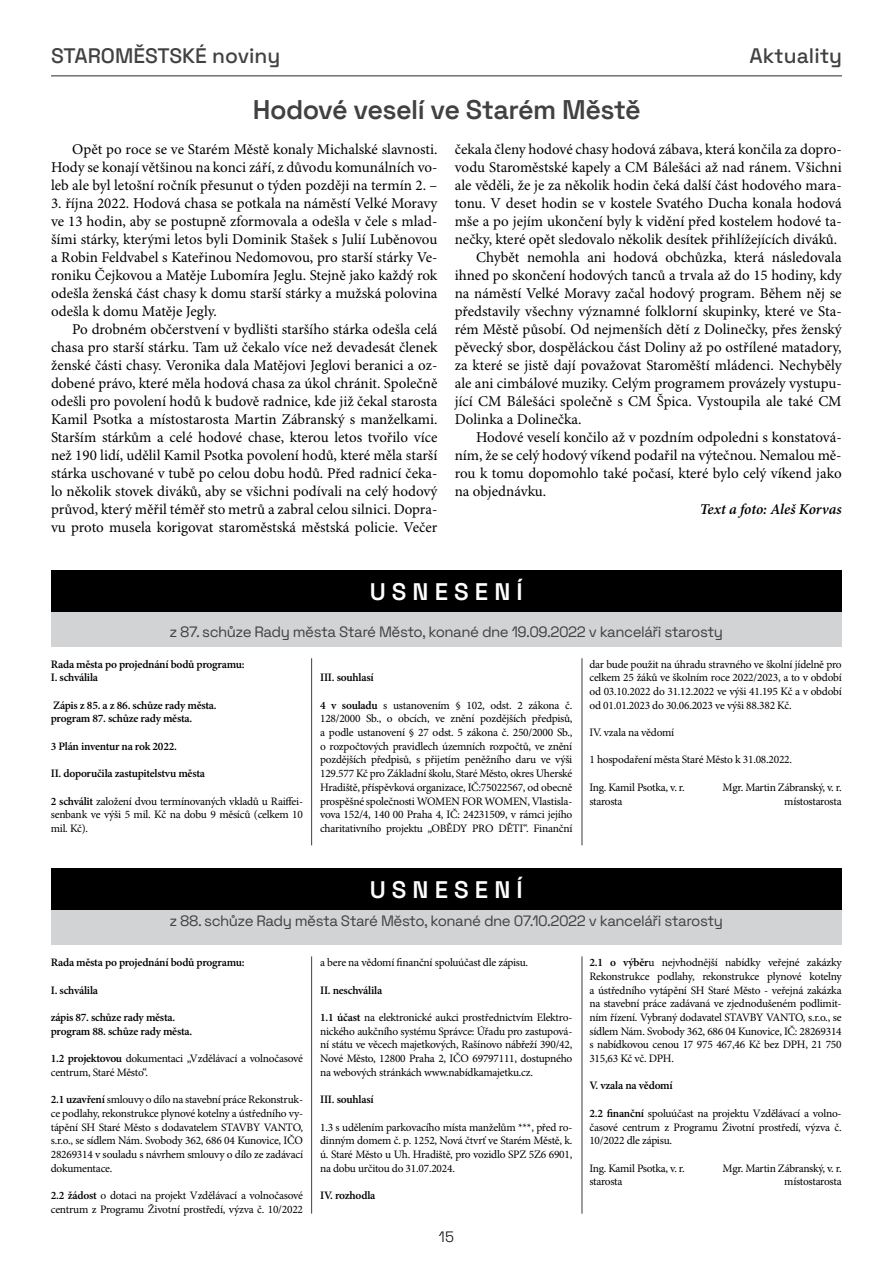
<style>
.page{position:relative;width:893px;height:1263px;background:#fff}
.page>*{position:absolute;margin:0;border:0;box-sizing:border-box;transform-origin:0 0}
.t1{font:700 condensed 36px "Minion Pro";letter-spacing:.195em;color:#fff}
.t2{font:600 27px "Space Grotesk";letter-spacing:-.02em;color:#414042}
.t3{font:600 24px "Space Grotesk";letter-spacing:.255em;color:#fff}
.t4{font:500 21px "Space Grotesk";color:#414042}
.t5{font:15px/18px "Minion Pro";color:#000;text-align:justify}
.t6{font:15px "Space Grotesk";letter-spacing:-.03em;color:#414042}
.t7{font:italic 600 15px "Minion Pro";color:#000}
.t8{font:300 15px "Space Grotesk";color:#000}
.t9{font:11.4px/13.6px "Minion Pro";letter-spacing:-.02em;color:#000;text-align:justify}
.t10{font:600 11.4px/13.6px "Minion Pro";letter-spacing:-.02em;color:#000}
.s1{font-weight:600}
</style>
<div class="page">
<hr style="left:51px;top:75px;width:791px;height:1px;background:#414042">
<div style="left:51px;top:612px;width:791px;height:35px;background:#d1d3d4"></div>
<div style="left:51px;top:910px;width:791px;height:35px;background:#d1d3d4"></div>
<hr style="left:311px;top:658px;width:1px;height:187px;background:#58595b">
<hr style="left:311px;top:956px;width:1px;height:257px;background:#58595b">
<hr style="left:582px;top:658px;width:1px;height:187px;background:#58595b">
<hr style="left:582px;top:956px;width:1px;height:257px;background:#58595b">
<div style="left:51px;top:570px;width:791px;height:41px;background:#000"></div>
<div style="left:51px;top:868px;width:791px;height:42px;background:#000"></div>
<h3 class="t4" style="left:51px;top:40px;width:230px">STAROMĚSTSKÉ noviny</h3>
<h2 class="t2" style="left:253px;top:90px;width:389px">Hodové veselí ve Starém Městě</h2>
<h3 class="t4" style="left:749px;top:40px;width:94px">Aktuality</h3>
<h3 class="t5" style="left:51px;top:141px;width:388px;text-indent:21px">Opět po roce se ve Starém Městě konaly Michalské slavnosti.<br>Hody se konají většinou na konci září, z důvodu komunálních vo&shy;leb ale byl letošní ročník přesunut o týden později na termín 2. –</h3>
<p class="t5" style="left:51px;top:195px;width:388px">3. října 2022. Hodová chasa se potkala na náměstí Velké Moravy ve 13 hodin, aby se postupně zformovala a odešla v čele s mlad&shy;šími stárky, kterými letos byli Dominik Stašek s Julií Luběnovou a Robin Feldvabel s Kateřinou Nedomovou, pro starší stárky Ve&shy;roniku Čejkovou a Matěje Lubomíra Jeglu. Stejně jako každý rok odešla ženská část chasy k domu starší stárky a mužská polovina odešla k domu Matěje Jegly.</p>
<p class="t5" style="left:51px;top:321px;width:388px;text-indent:21px">Po drobném občerstvení v bydlišti staršího stárka odešla celá chasa pro starší stárku. Tam už čekalo více než devadesát členek ženské části chasy. Veronika dala Matějovi Jeglovi beranici a oz&shy;dobené právo, které měla hodová chasa za úkol chránit. Společně odešli pro povolení hodů k budově radnice, kde již čekal starosta Kamil Psotka a místostarosta Martin Zábranský s manželkami.<br>Starším stárkům a celé hodové chase, kterou letos tvořilo více než 190 lidí, udělil Kamil Psotka povolení hodů, které měla starší stárka uschované v tubě po celou dobu hodů. Před radnicí čeka&shy;lo několik stovek diváků, aby se všichni podívali na celý hodový průvod, který měřil téměř sto metrů a zabral celou silnici. Dopra&shy;vu proto musela korigovat staroměstská městská policie. Večer</p>
<h3 class="t5" style="left:455px;top:141px;width:388px">čekala členy hodové chasy hodová zábava, která končila za dopro-</h3>
<h3 class="t5" style="left:455px;top:159px;width:388px">vodu Staroměstské kapely a CM Bálešáci až nad ránem. Všichni</h3>
<h3 class="t5" style="left:455px;top:177px;width:388px">ale věděli, že je za několik hodin čeká další část hodového mara-</h3>
<h3 class="t5" style="left:455px;top:195px;width:388px">tonu. V deset hodin se v kostele Svatého Ducha konala hodová</h3>
<h3 class="t5" style="left:455px;top:213px;width:388px">mše a po jejím ukončení byly k vidění před kostelem hodové ta-</h3>
<h3 class="t5" style="left:455px;top:231px;width:384px">nečky, které opět sledovalo několik desítek přihlížejících diváků.</h3>
<h3 class="t5" style="left:476px;top:249px;width:367px">Chybět nemohla ani hodová obchůzka, která následovala</h3>
<h3 class="t5" style="left:455px;top:267px;width:388px">ihned po skončení hodových tanců a trvala až do 15 hodiny, kdy</h3>
<h3 class="t5" style="left:455px;top:285px;width:388px">na náměstí Velké Moravy začal hodový program. Během něj se</h3>
<h3 class="t5" style="left:455px;top:303px;width:388px">představily všechny významné folklorní skupinky, které ve Sta-</h3>
<h3 class="t5" style="left:455px;top:321px;width:388px">rém Městě působí. Od nejmenších dětí z Dolinečky, přes ženský</h3>
<h3 class="t5" style="left:455px;top:339px;width:388px">pěvecký sbor, dospěláckou část Doliny až po ostřílené matadory,</h3>
<h3 class="t5" style="left:455px;top:357px;width:388px">za které se jistě dají považovat Staroměští mládenci. Nechyběly</h3>
<h3 class="t5" style="left:455px;top:375px;width:388px">ale ani cimbálové muziky. Celým programem provázely vystupu-</h3>
<h3 class="t5" style="left:455px;top:393px;width:388px">jící CM Bálešáci společně s CM Špica. Vystoupila ale také CM</h3>
<h3 class="t5" style="left:455px;top:411px;width:128px">Dolinka a Dolinečka.</h3>
<h3 class="t5" style="left:476px;top:429px;width:367px">Hodové veselí končilo až v pozdním odpoledni s konstatová-</h3>
<h3 class="t5" style="left:455px;top:447px;width:388px">ním, že se celý hodový víkend podařil na výtečnou. Nemalou mě-</h3>
<h3 class="t5" style="left:455px;top:465px;width:388px">rou k tomu dopomohlo také počasí, které bylo celý víkend jako</h3>
<h3 class="t5" style="left:455px;top:483px;width:93px">na objednávku.</h3>
<h3 class="t7" style="left:700px;top:499px;width:143px">Text a foto: Aleš Korvas</h3>
<h1 class="t1" style="left:344px;top:568px;width:206px">USN E SE N Í</h1>
<h3 class="t3" style="left:370px;top:574px;width:155px">USN E SE N Í</h3>
<h3 class="t6" style="left:169px;top:621px;width:555px">z 87. schůze Rady města Staré Město, konané dne 19.09.2022 v kanceláři starosty</h3>
<p class="t10" style="left:51px;top:657px;width:195px">Rada města po projednání bodů programu:<br>I. schválila</p>
<p class="t10" style="left:51px;top:698px;width:167px">Zápis z 85. a z 86. schůze rady města. program 87. schůze rady města.</p>
<p class="t10" style="left:51px;top:739px;width:128px">3 Plán inventur na rok 2022.</p>
<p class="t10" style="left:51px;top:767px;width:156px">II. doporučila zastupitelstvu města</p>
<p class="t9" style="left:51px;top:794px;width:254px"><span class="s1">2 schválit</span> založení dvou termínovaných vkladů u Raiffei&shy;senbank ve výši 5 mil. Kč na dobu 9 měsíců (celkem 10 mil. Kč).</p>
<p class="t10" style="left:320px;top:671px;width:55px">III. souhlasí</p>
<p class="t9" style="left:320px;top:699px;width:254px"><span class="s1">4 v souladu</span> s ustanovením § 102, odst. 2 zákona č.<br>128/2000 Sb., o obcích, ve znění pozdějších předpisů, a podle ustanovení § 27 odst. 5 zákona č. 250/2000 Sb., o rozpočtových pravidlech územních rozpočtů, ve znění pozdějších předpisů, s přijetím peněžního daru ve výši 129.577 Kč pro Základní školu, Staré Město, okres Uherské Hradiště, příspěvková organizace, IČ:75022567, od obecně prospěšné společnosti WOMEN FOR WOMEN, Vlastisla&shy;vova 152/4, 140 00 Praha 4, IČ: 24231509, v rámci jejího charitativního projektu „OBĚDY PRO DĚTI“. Finanční</p>
<h1 class="t1" style="left:344px;top:866px;width:206px">USN E SE N Í</h1>
<h3 class="t3" style="left:370px;top:872px;width:155px">USN E SE N Í</h3>
<p class="t9" style="left:589px;top:658px;width:254px">dar bude použit na úhradu stravného ve školní jídelně pro celkem 25 žáků ve školním roce 2022/2023, a to v období od 03.10.2022 do 31.12.2022 ve výši 41.195 Kč a v období od 01.01.2023 do 30.06.2023 ve výši 88.382 Kč.</p>
<p class="t9" style="left:589px;top:726px;width:86px">IV. vzala na vědomí</p>
<p class="t9" style="left:589px;top:753px;width:204px">1 hospodaření města Staré Město k 31.08.2022.</p>
<p class="t9" style="left:589px;top:781px;width:97px">Ing. Kamil Psotka, v. r.</p>
<p class="t9" style="left:722px;top:781px;width:121px">Mgr. Martin Zábranský, v. r.</p>
<p class="t9" style="left:589px;top:794px;width:35px">starosta</p>
<p class="t9" style="left:784px;top:794px;width:59px">místostarosta</p>
<h3 class="t6" style="left:169px;top:910px;width:555px">z 88. schůze Rady města Staré Město, konané dne 07.10.2022 v kanceláři starosty</h3>
<p class="t10" style="left:51px;top:956px;width:195px">Rada města po projednání bodů programu:</p>
<p class="t10" style="left:51px;top:983px;width:49px">I. schválila</p>
<p class="t10" style="left:51px;top:1010px;width:143px">zápis 87. schůze rady města. program 88. schůze rady města.</p>
<p class="t9" style="left:51px;top:1052px;width:254px"><span class="s1">1.2 projektovou</span> dokumentaci „Vzdělávací a volnočasové centrum, Staré Město“.</p>
<p class="t9" style="left:51px;top:1093px;width:254px"><span class="s1">2.1 uzavření</span> smlouvy o dílo na stavební práce Rekonstruk&shy;ce podlahy, rekonstrukce plynové kotelny a ústředního vy&shy;tápění SH Staré Město s dodavatelem STAVBY VANTO, s.r.o., se sídlem Nám. Svobody 362, 686 04 Kunovice, IČO 28269314 v souladu s návrhem smlouvy o dílo ze zadávací dokumentace.</p>
<p class="t9" style="left:51px;top:1189px;width:254px"><span class="s1">2.2 žádost</span> o dotaci na projekt Vzdělávací a volnočasové centrum z Programu Životní prostředí, výzva č. 10/2022</p>
<p class="t9" style="left:320px;top:956px;width:210px">a bere na vědomí finanční spoluúčast dle zápisu.</p>
<p class="t10" style="left:320px;top:983px;width:64px">II. neschválila</p>
<p class="t9" style="left:320px;top:1011px;width:254px"><span class="s1">1.1 účast</span> na elektronické aukci prostřednictvím Elektro&shy;nického aukčního systému Správce: Úřadu pro zastupová&shy;ní státu ve věcech majetkových, Rašínovo nábřeží 390/42, Nové Město, 12800 Praha 2, IČO 69797111, dostupného na webových stránkách www.nabídkamajetku.cz.</p>
<p class="t10" style="left:320px;top:1092px;width:55px">III. souhlasí</p>
<p class="t9" style="left:320px;top:1120px;width:254px">1.3 s udělením parkovacího místa manželům ***, před ro&shy;dinným domem č. p. 1252, Nová čtvrť ve Starém Městě, k. ú. Staré Město u Uh. Hradiště, pro vozidlo SPZ 5Z6 6901, na dobu určitou do 31.07.2024.</p>
<p class="t10" style="left:320px;top:1188px;width:57px">IV. rozhodla</p>
<h3 class="t8" style="left:439px;top:1226px;width:17px">15</h3>
<p class="t9" style="left:589px;top:956px;width:254px"><span class="s1">2.1 o výběr</span>u nejvhodnější nabídky veřejné zakázky Rekonstrukce podlahy, rekonstrukce plynové kotelny a ústředního vytápění SH Staré Město - veřejná zakázka na stavební práce zadávaná ve zjednodušeném podlimit&shy;ním řízení. Vybraný dodavatel STAVBY VANTO, s.r.o., se sídlem Nám. Svobody 362, 686 04 Kunovice, IČ: 28269314 s nabídkovou cenou 17 975 467,46 Kč bez DPH, 21 750<br>315,63 Kč vč. DPH.</p>
<p class="t10" style="left:589px;top:1079px;width:85px">V. vzala na vědomí</p>
<p class="t9" style="left:589px;top:1107px;width:254px"><span class="s1">2.2 finanční</span> spoluúčast na projektu Vzdělávací a volno&shy;časové centrum z Programu Životní prostředí, výzva č.<br>10/2022 dle zápisu.</p>
<p class="t9" style="left:589px;top:1161px;width:97px">Ing. Kamil Psotka, v. r.</p>
<p class="t9" style="left:722px;top:1161px;width:121px">Mgr. Martin Zábranský, v. r.</p>
<p class="t9" style="left:589px;top:1175px;width:35px">starosta</p>
<p class="t9" style="left:784px;top:1175px;width:59px">místostarosta</p>
</div>
